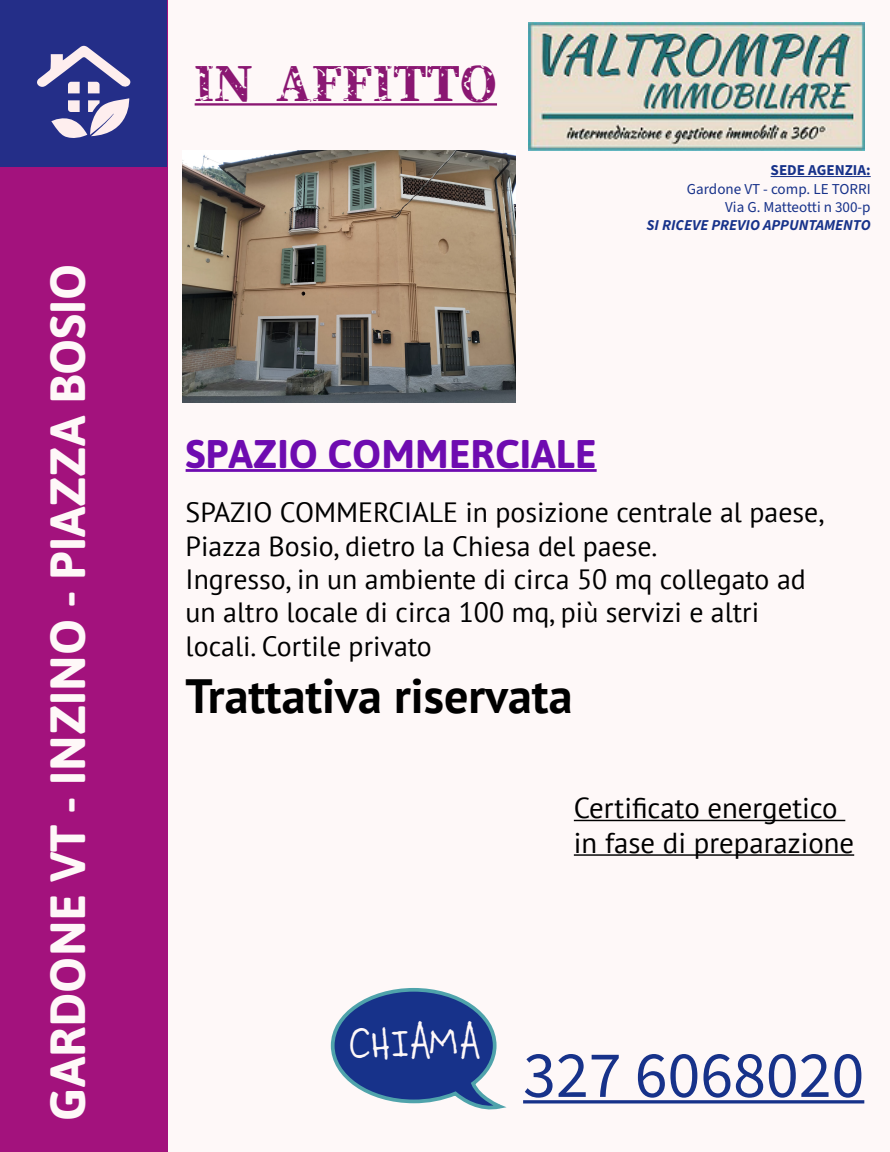
<style>
.page{position:relative;width:890px;height:1152px;background:#fef8f8}
.page>*{position:absolute;margin:0;border:0;box-sizing:border-box;transform-origin:0 0}
.t1{font:66px "Source Sans 3";color:#17328a}
.t2{font:700 49.6px "Asap";color:#fef8f8}
.t3{font:48.4px "Chauncy Pro";color:#fef8f8}
.t4{font:700 48px "PT Sans";color:#000}
.t5{font:46.4px "Genkaimincho";color:#8a1772}
.t6{font:700 40px "Asap";color:#6e0bb0}
.t7{font:28.8px/34.4px "PT Sans";color:#000}
.t8{font:28px/33.6px "PT Sans";color:#000}
.t9{font:15.2px/18px "Source Sans 3";color:#17328a;text-align:right}
.t10{font:italic 700 15.2px "Source Sans 3";color:#17328a}
.t11{font:700 15.2px "Source Sans 3";color:#17328a}
</style>
<div class="page">
<div style="left:0;top:0;width:167px;height:1152px;background:#a3127d"></div>
<div style="left:0;top:0;width:167px;height:167px;background:#242e88"></div>
<svg style="left:37px;top:45px;width:94px;height:93px"></svg>
<img style="left:528px;top:22px;width:336px;height:129px">
<hr style="left:186px;top:469px;width:411px;height:3px;background:#6e0bb0">
<hr style="left:195px;top:103px;width:302px;height:3px;background:#8a1772">
<svg style="left:330px;top:988px;width:174px;height:122px"></svg>
<hr style="left:523px;top:1100px;width:341px;height:3px;background:#17328a">
<hr style="left:771px;top:176px;width:100px;height:1px;background:#17328a">
<hr style="left:574px;top:820px;width:271px;height:1px;background:#000">
<hr style="left:574px;top:854px;width:280px;height:2px;background:#000">
<img style="left:182px;top:151px;width:334px;height:251px">
<h2 class="t2" style="left:32px;top:1121px;width:858px;rotate:-90deg">GARDONE VT - INZINO - PIAZZA BOSIO</h2>
<h3 class="t5" style="left:195px;top:54px;width:304px">IN AFFITTO</h3>
<p class="t11" style="left:771px;top:160px;width:102px">SEDE AGENZIA:</p>
<p class="t9" style="left:687px;top:180px;width:185px">Gardone VT - comp. LE TORRI<br>Via G. Matteotti n 300-p</p>
<p class="t10" style="left:647px;top:215px;width:226px">SI RICEVE PREVIO APPUNTAMENTO</p>
<h3 class="t6" style="left:186px;top:426px;width:412px">SPAZIO COMMERCIALE</h3>
<p class="t8" style="left:186px;top:495px;width:640px">SPAZIO COMMERCIALE in posizione centrale al paese, Piazza Bosio, dietro la Chiesa del paese.<br>Ingresso, in un ambiente di circa 50 mq collegato ad un altro locale di circa 100 mq, più servizi e altri locali. Cortile privato</p>
<h3 class="t4" style="left:186px;top:665px;width:388px">Trattativa riservata</h3>
<p class="t7" style="left:574px;top:790px;width:282px">Certificato energetico in fase di preparazione</p>
<h3 class="t3" style="left:349px;top:1003px;width:134px">CHIAMA</h3>
<h1 class="t1" style="left:523px;top:1034px;width:343px">327 6068020</h1>
</div>
